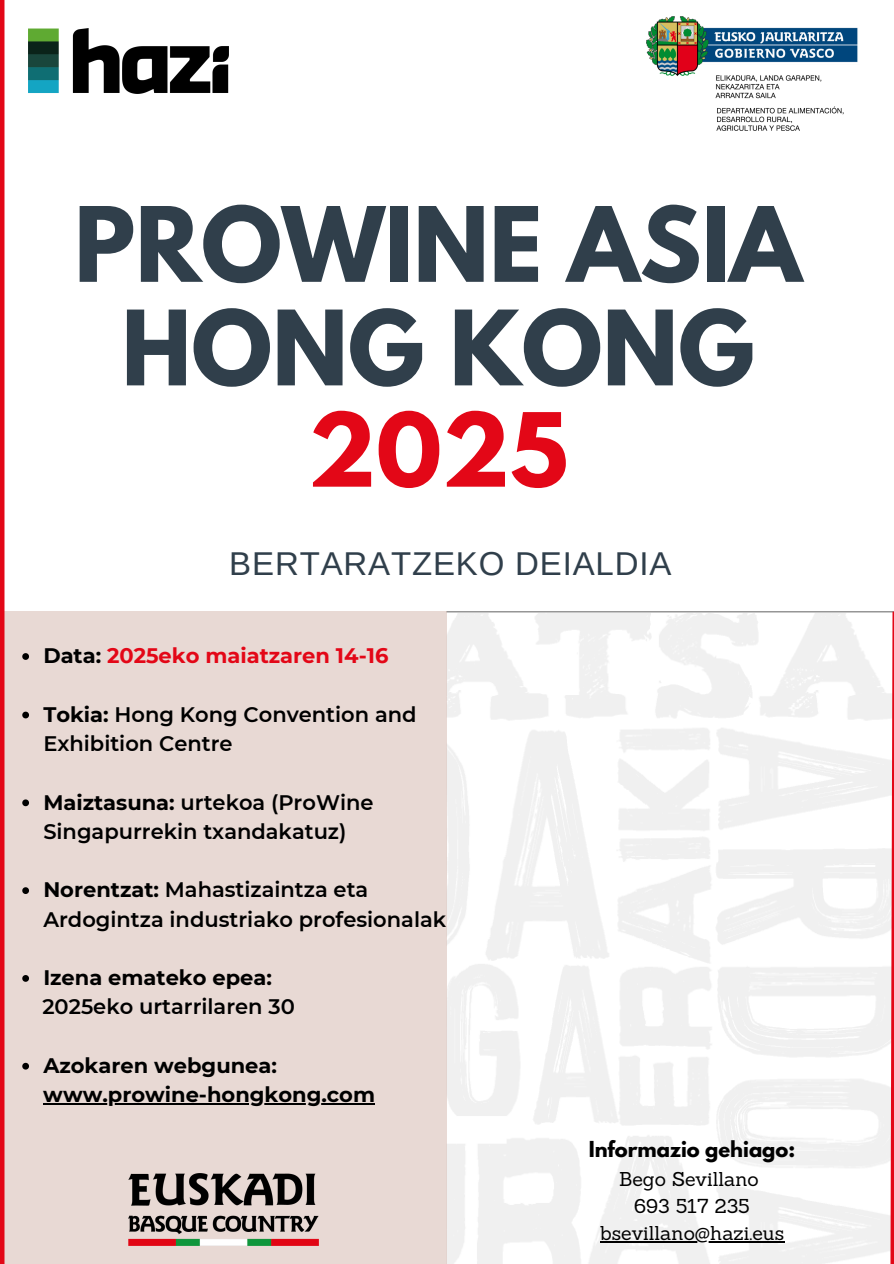
<style>
.page{position:relative;width:894px;height:1264px;background:#fff}
.page>*{position:absolute;margin:0;border:0;box-sizing:border-box;transform-origin:0 0}
.t1{font:700 91.8px/103.5px "League Spartan";color:#303f4b;text-align:center}
.t2{font:700 90.3px "League Spartan";color:#e30717}
.t3{font:33px "Arimo";letter-spacing:.025em;color:#303f4b}
.t4{font:600 21px/29.2px "Montserrat";color:#000}
.t5{font:700 21px "Montserrat";color:#000}
.t6{font:700 21px "Montserrat";color:#e30717}
.t7{font:19.5px "Sanchez";color:#000}
.t8{font:700 19.5px "League Spartan";color:#000}
.s1{color:#000}
.s2{font-weight:700}
</style>
<div class="page">
<img style="left:446px;top:611px;width:441px;height:652px">
<img style="left:646px;top:17px;width:212px;height:113px">
<div style="left:0;top:611px;width:446px;height:652px;background:#e8d9d4"></div>
<img style="left:128px;top:1173px;width:190px;height:72px">
<hr style="left:0;top:0;width:4px;height:1263px;background:#e30717">
<img style="left:28px;top:29px;width:200px;height:65px">
<svg style="left:887px;top:611px;width:6px;height:652px"></svg>
<svg style="left:22px;top:653px;width:7px;height:7px"></svg>
<svg style="left:22px;top:711px;width:7px;height:7px"></svg>
<svg style="left:22px;top:799px;width:7px;height:7px"></svg>
<svg style="left:22px;top:887px;width:7px;height:7px"></svg>
<svg style="left:22px;top:975px;width:7px;height:6px"></svg>
<svg style="left:22px;top:1062px;width:7px;height:7px"></svg>
<hr style="left:43px;top:1103px;width:332px;height:1px;background:#000">
<hr style="left:599px;top:1241px;width:185px;height:1px;background:#000">
<p class="t1" style="left:74px;top:205px;width:729px">PROWINE ASIA<br>HONG KONG</p>
<p class="t2" style="left:308px;top:405px;width:261px">2025</p>
<p class="t3" style="left:229px;top:545px;width:443px">BERTARATZEKO DEIALDIA</p>
<p class="t6" style="left:43px;top:643px;width:346px"><span class="s1">Data:</span> 2025eko maiatzaren 14-16</p>
<p class="t4" style="left:43px;top:699px;width:374px"><span class="s2">Tokia:</span> Hong Kong Convention and<br>Exhibition Centre</p>
<h1 class="t4" style="left:43px;top:787px;width:331px"><span class="s2">Maiztasuna:</span> urtekoa (ProWine<br>Singapurrekin txandakatuz)</h1>
<h2 class="t4" style="left:43px;top:875px;width:404px"><span class="s2">Norentzat:</span> Mahastizaintza eta<br>Ardogintza industriako profesionalak</h2>
<p class="t5" style="left:43px;top:964px;width:230px">Izena emateko epea:</p>
<p class="t4" style="left:42px;top:992px;width:254px">2025eko urtarrilaren 30</p>
<p class="t5" style="left:43px;top:1052px;width:235px">Azokaren webgunea:</p>
<p class="t5" style="left:43px;top:1081px;width:333px">www.prowine-hongkong.com</p>
<p class="t8" style="left:588px;top:1139px;width:208px">Informazio gehiago:</p>
<p class="t7" style="left:619px;top:1166px;width:141px">Bego Sevillano</p>
<p class="t7" style="left:634px;top:1193px;width:117px">693 517 235</p>
<p class="t7" style="left:599px;top:1220px;width:186px">bsevillano@hazi.eus</p>
</div>
